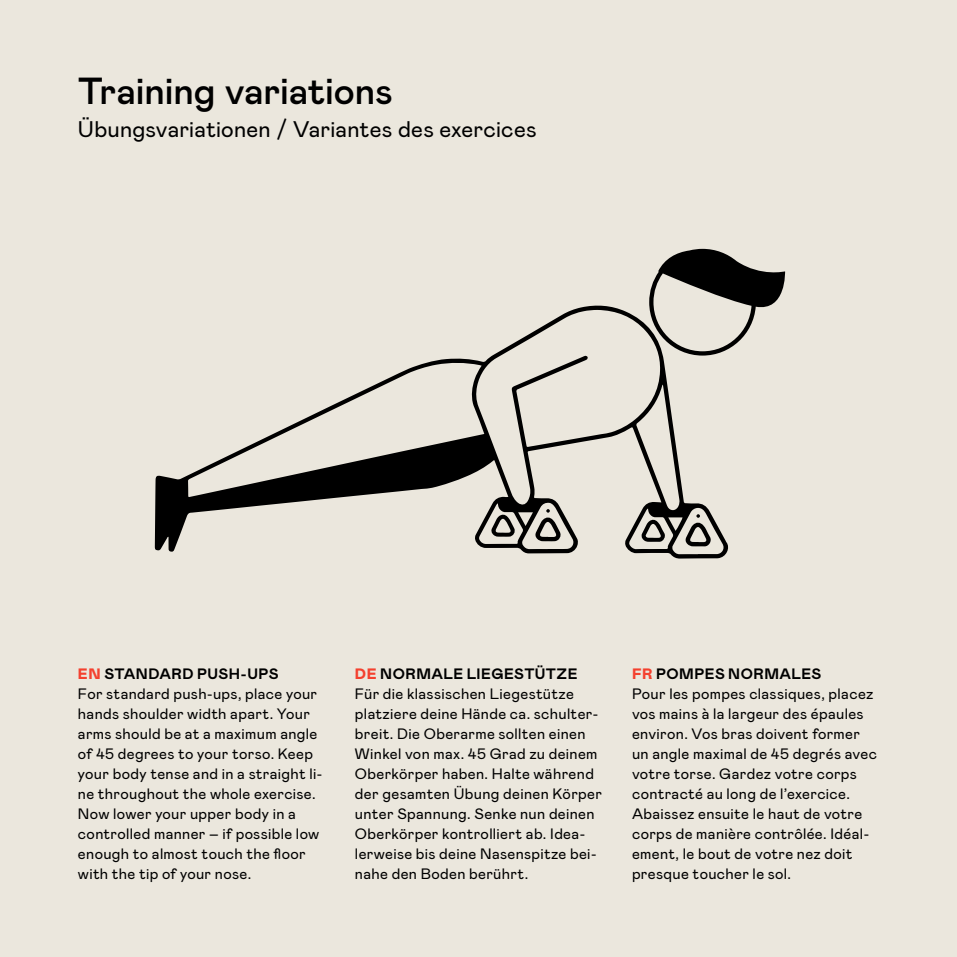
<style>
.page{position:relative;width:957px;height:957px;background:#ebe7dd}
.page>*{position:absolute;margin:0;border:0;box-sizing:border-box;transform-origin:0 0}
.t1{font:500 37.5px "Mabry";letter-spacing:-.005em;color:#000}
.t2{font:22.5px "Mabry";letter-spacing:.01em;color:#000}
.t3{font:15px/20px "Mabry";letter-spacing:.025em;color:#000}
.s1{font-weight:900;color:#f4412f}
.s2{font-weight:700}
</style>
<div class="page">
<svg style="left:155px;top:305px;width:574px;height:253px"></svg>
<svg style="left:535px;top:509px;width:27px;height:32px"></svg>
<svg style="left:685px;top:514px;width:27px;height:32px"></svg>
<svg style="left:491px;top:514px;width:25px;height:23px"></svg>
<svg style="left:641px;top:519px;width:25px;height:23px"></svg>
<svg style="left:649px;top:249px;width:137px;height:106px"></svg>
<h1 class="t1" style="left:78px;top:64px;width:316px">Training variations</h1>
<h2 class="t2" style="left:78px;top:114px;width:460px">Übungsvariationen / Variantes des exercices</h2>
<p class="t3" style="left:78px;top:663px;width:246px"><span class="s1">EN</span> <span class="s2">STANDARD PUSH-UPS<br></span>For standard push-ups, place your hands shoulder width apart. Your arms should be at a maximum angle of 45 degrees to your torso. Keep your body tense and in a straight li&shy;ne throughout the whole exercise.<br>Now lower your upper body in a controlled manner – if possible low enough to almost touch the floor with the tip of your nose.</p>
<p class="t3" style="left:355px;top:663px;width:248px"><span class="s1">DE</span> <span class="s2">NORMALE LIEGESTÜTZE<br></span>Für die klassischen Liegestütze platziere deine Hände ca. schulter&shy;breit. Die Oberarme sollten einen<br>Winkel von max. 45 Grad zu deinem<br>Oberkörper haben. Halte während der gesamten Übung deinen Körper unter Spannung. Senke nun deinen<br>Oberkörper kontrolliert ab. Idea&shy;lerweise bis deine Nasenspitze bei&shy;nahe den Boden berührt.</p>
<p class="t3" style="left:632px;top:663px;width:246px"><span class="s1">FR</span> <span class="s2">POMPES NORMALES<br></span>Pour les pompes classiques, placez vos mains à la largeur des épaules environ. Vos bras doivent former un angle maximal de 45 degrés avec votre torse. Gardez votre corps contracté au long de l’exercice.<br>Abaissez ensuite le haut de votre corps de manière contrôlée. Idéal&shy;ement, le bout de votre nez doit presque toucher le sol.</p>
</div>
